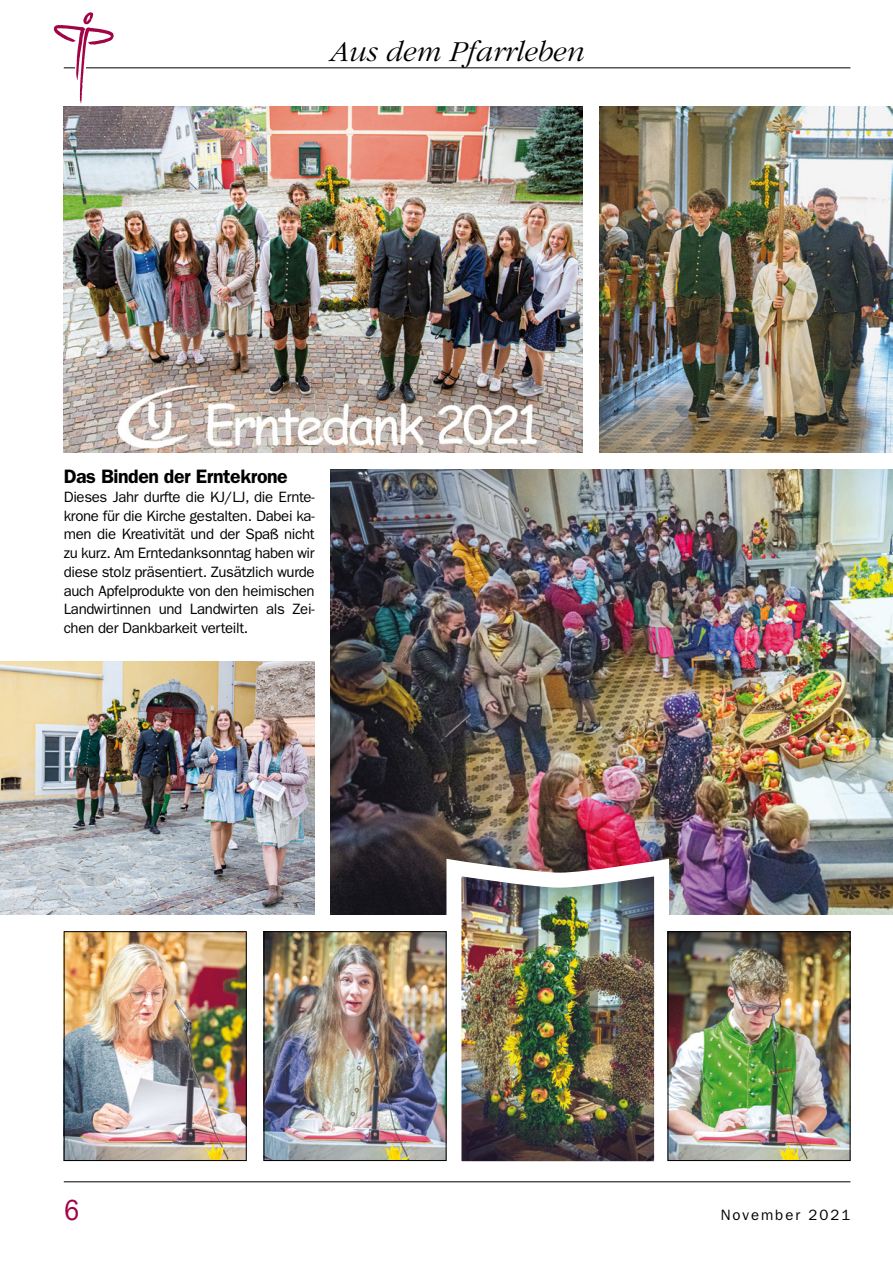
<style>
.page{position:relative;width:893px;height:1263px;background:#fff}
.page>*{position:absolute;margin:0;border:0;box-sizing:border-box;transform-origin:0 0}
.t1{font:italic 300 30px "Garamond";color:#000}
.t2{font:condensed 30px "Franklin Gothic LT";color:#a10446}
.t3{font:600 19.5px "Franklin Gothic LT";letter-spacing:-.02em;color:#000}
.t4{font:15px/18.8px "Franklin Gothic LT";letter-spacing:-.02em;color:#000;text-align:justify}
.t5{font:15px "Franklin Gothic LT";letter-spacing:.13em;color:#000}
</style>
<div class="page">
<hr style="left:64px;top:67px;width:786px;height:1px;background:#000">
<hr style="left:64px;top:1181px;width:786px;height:1px;background:#000">
<img style="left:54px;top:12px;width:61px;height:98px">
<img style="left:64px;top:106px;width:519px;height:346px">
<img style="left:0;top:661px;width:315px;height:253px">
<img style="left:330px;top:470px;width:563px;height:444px">
<img style="left:600px;top:106px;width:293px;height:347px">
<img style="left:439px;top:852px;width:238px;height:331px">
<img style="left:66px;top:933px;width:179px;height:226px">
<div style="left:64px;top:931px;width:183px;height:230px;border:1px solid #000"></div>
<img style="left:266px;top:933px;width:178px;height:226px">
<div style="left:264px;top:931px;width:182px;height:230px;border:1px solid #000"></div>
<img style="left:670px;top:933px;width:178px;height:226px">
<div style="left:668px;top:931px;width:182px;height:230px;border:1px solid #000"></div>
<h1 class="t1" style="left:330px;top:36px;width:256px">Aus dem Pfarrleben</h1>
<h2 class="t3" style="left:64px;top:465px;width:225px">Das Binden der Erntekrone</h2>
<p class="t4" style="left:64px;top:488px;width:252px">Dieses Jahr durfte die KJ/LJ, die Ernte&shy;krone für die Kirche gestalten. Dabei ka&shy;men die Kreativität und der Spaß nicht zu kurz. Am Erntedanksonntag haben wir diese stolz präsentiert. Zusätzlich wurde auch Apfelprodukte von den heimischen Landwirtinnen und Landwirten als Zei&shy;chen der Dankbarkeit verteilt.</p>
<h1 class="t2" style="left:64px;top:1193px;width:17px">6</h1>
<p class="t5" style="left:721px;top:1206px;width:131px">November 2021</p>
</div>
